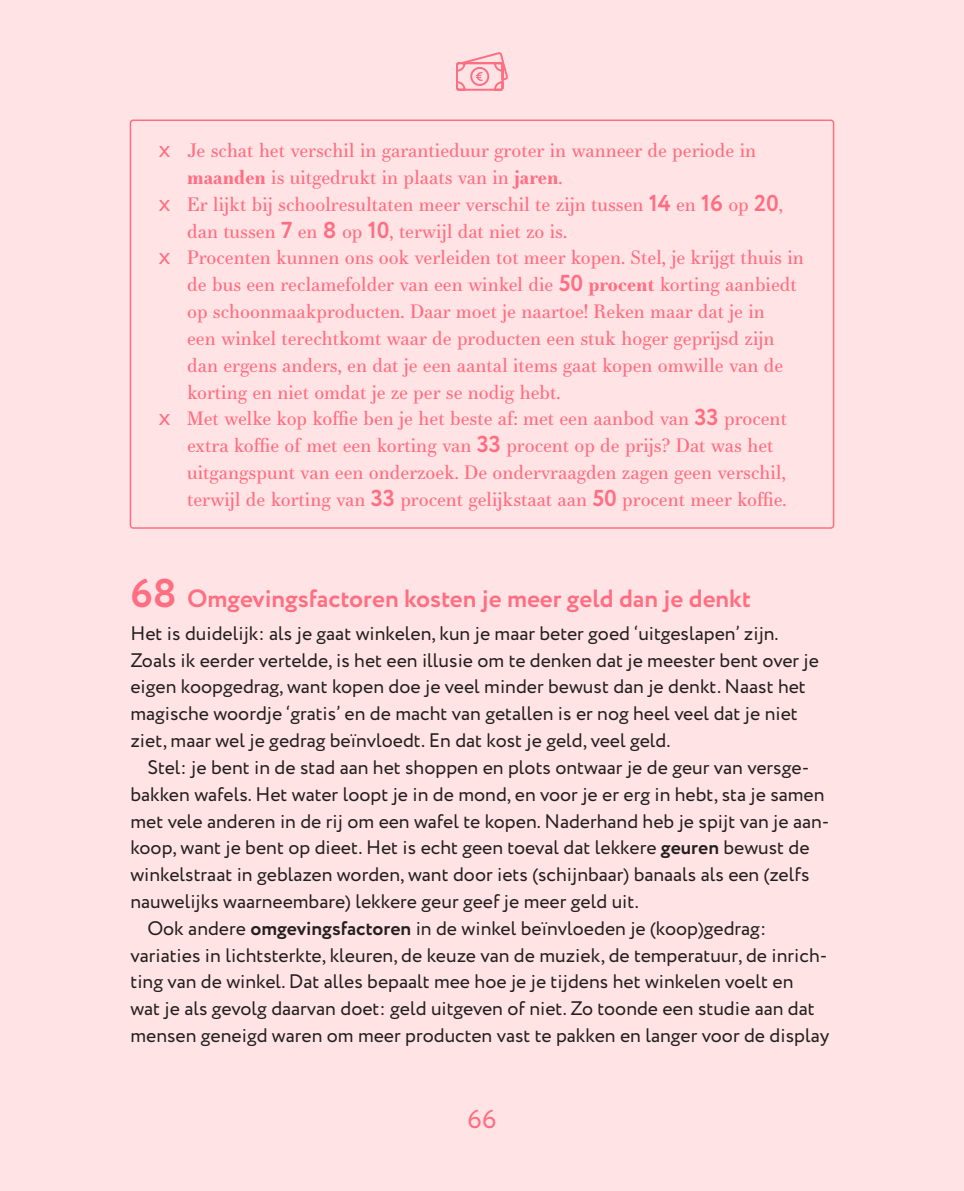
<style>
.page{position:relative;width:964px;height:1191px;background:#ffe3e5}
.page>*{position:absolute;margin:0;border:0;box-sizing:border-box;transform-origin:0 0}
.t1{font:26px "Circe";color:#ff6e81}
.t2{font:700 25px "Circe";color:#ff6e81}
.BODY_insprong{font:19.6px/26.8px "Circe";color:#231f20}
.BODY{font:19.6px/26.8px "Circe";color:#231f20}
.t3{font:18.8px/26.8px "Essonnes Text";color:#ff6e81}
.s1{font-family:"Circe";font-size:21px}
.s2{font-weight:700}
.s3{font-family:"Circe";font-weight:700;font-size:23px}
.s4{font-size:40px}
</style>
<div class="page">
<svg style="left:456px;top:52px;width:52px;height:39px"></svg>
<div style="left:130px;top:119px;width:704px;height:410px;border:2px solid #ff6e81;border-radius:3px"></div>
<p class="t3" style="left:187px;top:137px;width:570px;text-indent:-28px"><span class="s1">ˑ</span> Je schat het verschil in garantieduur groter in wanneer de periode in <span class="s2">maanden</span> is uitgedrukt in plaats van in <span class="s2">jaren</span>.</p>
<p class="t3" style="left:187px;top:190px;width:597px;text-indent:-28px"><span class="s1">ˑ</span> Er lijkt bij schoolresultaten meer verschil te zijn tussen <span class="s3">14</span> en <span class="s3">16</span> op <span class="s3">20</span>, dan tussen <span class="s3">7</span> en <span class="s3">8</span> op <span class="s3">10</span>, terwijl dat niet zo is.</p>
<p class="t3" style="left:187px;top:244px;width:618px;text-indent:-28px"><span class="s1">ˑ</span> Procenten kunnen ons ook verleiden tot meer kopen. Stel, je krijgt thuis in de bus een reclamefolder van een winkel die <span class="s3">50</span> <span class="s2">procent</span> korting aanbiedt op schoonmaakproducten. Daar moet je naartoe! Reken maar dat je in<br>een winkel terechtkomt waar de producten een stuk hoger geprijsd zijn dan ergens anders, en dat je een aantal items gaat kopen omwille van de korting en niet omdat je ze per se nodig hebt.</p>
<p class="t3" style="left:187px;top:405px;width:601px;text-indent:-28px"><span class="s1">ˑ</span> Met welke kop koffie ben je het beste af: met een aanbod van <span class="s3">33</span> procent extra koffie of met een korting van <span class="s3">33</span> procent op de prijs? Dat was het uitgangspunt van een onderzoek. De ondervraagden zagen geen verschil, terwijl de korting van <span class="s3">33</span> procent gelijkstaat aan <span class="s3">50</span> procent meer koffie.</p>
<p class="t2" style="left:130px;top:581px;width:622px"><span class="s4">68</span> Omgevingsfactoren kosten je meer geld dan je denkt</p>
<p class="BODY" style="left:130px;top:620px;width:690px">Het is duidelijk: als je gaat winkelen, kun je maar beter goed ‘uitgeslapen’ zijn.<br>Zoals ik eerder vertelde, is het een illusie om te denken dat je meester bent over je eigen koopgedrag, want kopen doe je veel minder bewust dan je denkt. Naast het magische woordje ‘gratis’ en de macht van getallen is er nog heel veel dat je niet ziet, maar wel je gedrag beïnvloedt. En dat kost je geld, veel geld.</p>
<p class="BODY_insprong" style="left:130px;top:754px;width:700px;text-indent:17px">Stel: je bent in de stad aan het shoppen en plots ontwaar je de geur van versge&shy;bakken wafels. Het water loopt je in de mond, en voor je er erg in hebt, sta je samen met vele anderen in de rij om een wafel te kopen. Naderhand heb je spijt van je aan&shy;koop, want je bent op dieet. Het is echt geen toeval dat lekkere <span class="s2">geuren</span> bewust de winkelstraat in geblazen worden, want door iets (schijnbaar) banaals als een (zelfs nauwelijks waarneembare) lekkere geur geef je meer geld uit.</p>
<p class="BODY_insprong" style="left:130px;top:915px;width:700px;text-indent:17px">Ook andere <span class="s2">omgevingsfactoren</span> in de winkel beïnvloeden je (koop)gedrag: variaties in lichtsterkte, kleuren, de keuze van de muziek, de temperatuur, de inrich&shy;ting van de winkel. Dat alles bepaalt mee hoe je je tijdens het winkelen voelt en<br>wat je als gevolg daarvan doet: geld uitgeven of niet. Zo toonde een studie aan dat mensen geneigd waren om meer producten vast te pakken en langer voor de display</p>
<h1 class="t1" style="left:467px;top:1101px;width:30px">66</h1>
</div>
